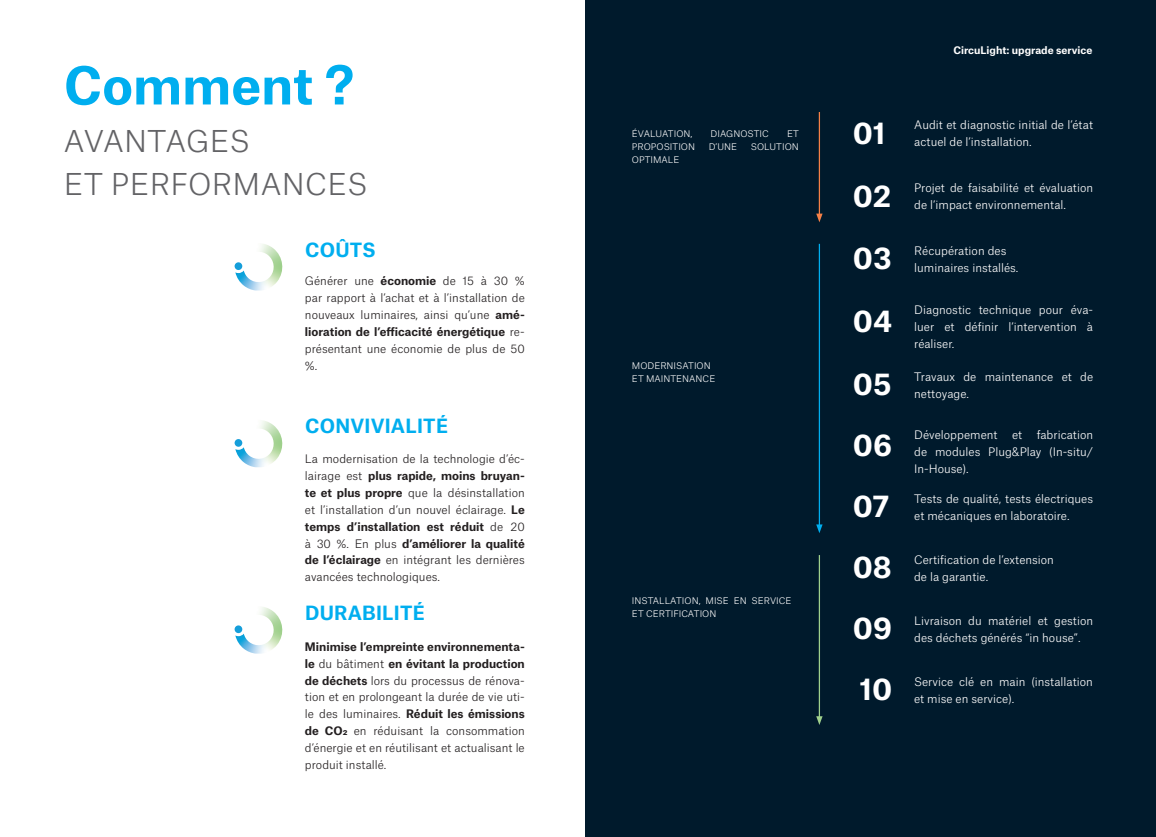
<style>
.page{position:relative;width:1156px;height:837px;background:#fff}
.page>*{position:absolute;margin:0;border:0;box-sizing:border-box;transform-origin:0 0}
.t1{font:700 50px "Atlas Grotesk";color:#00aeef}
.t2{font:300 28.75px/43.1px "Atlas Grotesk";letter-spacing:.01em;color:#636366}
.t3{font:700 28.75px/62.9px "Atlas Grotesk";color:#fff}
.t4{font:700 18.75px "Atlas Grotesk";letter-spacing:.01em;color:#00aeef}
.t5{font:300 11.25px/16.9px "Atlas Grotesk";color:#231f20;text-align:justify}
.t6{font:300 11.25px/16.9px "Atlas Grotesk";color:#fff}
.t7{font:700 10px "Atlas Grotesk";color:#fff}
.t8{font:300 8.75px/13.1px "Atlas Grotesk";color:#fff}
.s1{font-weight:700}
</style>
<div class="page">
<div style="left:585px;top:0;width:570px;height:836px;background:#001a2c"></div>
<hr style="left:818px;top:112px;width:1px;height:103px;background:#f48047">
<svg style="left:816px;top:213px;width:6px;height:9px"></svg>
<hr style="left:818px;top:555px;width:1px;height:163px;background:#a0d18d">
<svg style="left:816px;top:716px;width:6px;height:8px"></svg>
<hr style="left:818px;top:244px;width:1px;height:282px;background:#00aeef">
<svg style="left:816px;top:524px;width:6px;height:9px"></svg>
<img style="left:235px;top:421px;width:48px;height:46px">
<img style="left:235px;top:244px;width:48px;height:46px">
<img style="left:235px;top:607px;width:48px;height:46px">
<h1 class="t1" style="left:64px;top:44px;width:292px">Comment ?</h1>
<h2 class="t2" style="left:64px;top:117px;width:305px">AVANTAGES<br>ET PERFORMANCES</h2>
<h3 class="t4" style="left:305px;top:234px;width:72px">COÛTS</h3>
<p class="t5" style="left:305px;top:271px;width:221px">Générer une <span class="s1">économie</span> de 15 à 30 % par rapport à l’achat et à l’installation de nouveaux luminaires, ainsi qu’une <span class="s1">amé&shy;lioration de l’efficacité énergétique</span> re&shy;présentant une économie de plus de 50 %.</p>
<h3 class="t4" style="left:305px;top:410px;width:145px">CONVIVIALITÉ</h3>
<p class="t5" style="left:305px;top:449px;width:221px">La modernisation de la technologie d’éc&shy;lairage est <span class="s1">plus rapide, moins bruyan&shy;te et plus propre</span> que la désinstallation et l’installation d’un nouvel éclairage. <span class="s1">Le temps d’installation est réduit</span> de 20 à 30 %. En plus <span class="s1">d’améliorer la qualité de l’éclairage</span> en intégrant les dernières avancées technologiques.</p>
<h3 class="t4" style="left:305px;top:597px;width:121px">DURABILITÉ</h3>
<p class="t5" style="left:305px;top:636px;width:221px"><span class="s1">Minimise l’empreinte environnementa&shy;le</span> du bâtiment <span class="s1">en évitant la production de déchets</span> lors du processus de rénova&shy;tion et en prolongeant la durée de vie uti&shy;le des luminaires. <span class="s1">Réduit les émissions de CO2</span> en réduisant la consommation d’énergie et en réutilisant et actualisant le produit installé.</p>
<p class="t8" style="left:631px;top:126px;width:62px">ÉVALUATION,</p>
<p class="t8" style="left:710px;top:126px;width:60px">DIAGNOSTIC</p>
<p class="t8" style="left:786px;top:126px;width:13px">ET</p>
<p class="t8" style="left:631px;top:139px;width:65px">PROPOSITION</p>
<p class="t8" style="left:708px;top:139px;width:30px">D’UNE</p>
<p class="t8" style="left:750px;top:139px;width:49px">SOLUTION</p>
<p class="t8" style="left:631px;top:152px;width:49px">OPTIMALE</p>
<p class="t8" style="left:631px;top:358px;width:85px">MODERNISATION<br>ET MAINTENANCE</p>
<p class="t8" style="left:631px;top:593px;width:161px">INSTALLATION, MISE EN SERVICE<br>ET CERTIFICATION</p>
<p class="t7" style="left:953px;top:42px;width:140px">CircuLight: upgrade service</p>
<h2 class="t3" style="left:852px;top:98px;width:40px">01<br>02</h2>
<p class="t6" style="left:914px;top:115px;width:180px">Audit et diagnostic initial de l’état actuel de l’installation.</p>
<p class="t6" style="left:914px;top:178px;width:180px">Projet de faisabilité et évaluation de l’impact environnemental.</p>
<h2 class="t3" style="left:852px;top:224px;width:40px">03</h2>
<p class="t6" style="left:914px;top:241px;width:106px">Récupération des luminaires installés.</p>
<h2 class="t3" style="left:852px;top:287px;width:41px">04</h2>
<p class="t6" style="left:914px;top:300px;width:180px;text-align:justify">Diagnostic technique pour éva&shy;luer et définir l’intervention à réaliser.</p>
<h2 class="t3" style="left:852px;top:350px;width:40px">05</h2>
<p class="t6" style="left:914px;top:367px;width:180px">Travaux de maintenance et de nettoyage.</p>
<h2 class="t3" style="left:852px;top:411px;width:41px">06</h2>
<p class="t6" style="left:914px;top:425px;width:180px;text-align:justify;text-indent:122px">fabrication de modules Plug&amp;Play (In-situ/ In-House).</p>
<p class="t6" style="left:914px;top:425px;width:85px">Développement</p>
<p class="t6" style="left:1011px;top:425px;width:12px">et</p>
<h2 class="t3" style="left:852px;top:472px;width:38px">07</h2>
<p class="t6" style="left:914px;top:489px;width:180px">Tests de qualité, tests électriques et mécaniques en laboratoire.</p>
<h2 class="t3" style="left:852px;top:532px;width:40px">08</h2>
<p class="t6" style="left:913px;top:550px;width:141px">Certification de l’extension de la garantie.</p>
<h2 class="t3" style="left:852px;top:594px;width:41px;line-height:61px">09<br>10</h2>
<p class="t6" style="left:914px;top:611px;width:180px">Livraison du matériel et gestion des déchets générés “in house”.</p>
<p class="t6" style="left:913px;top:672px;width:180px">Service clé en main (installation et mise en service).</p>
</div>
